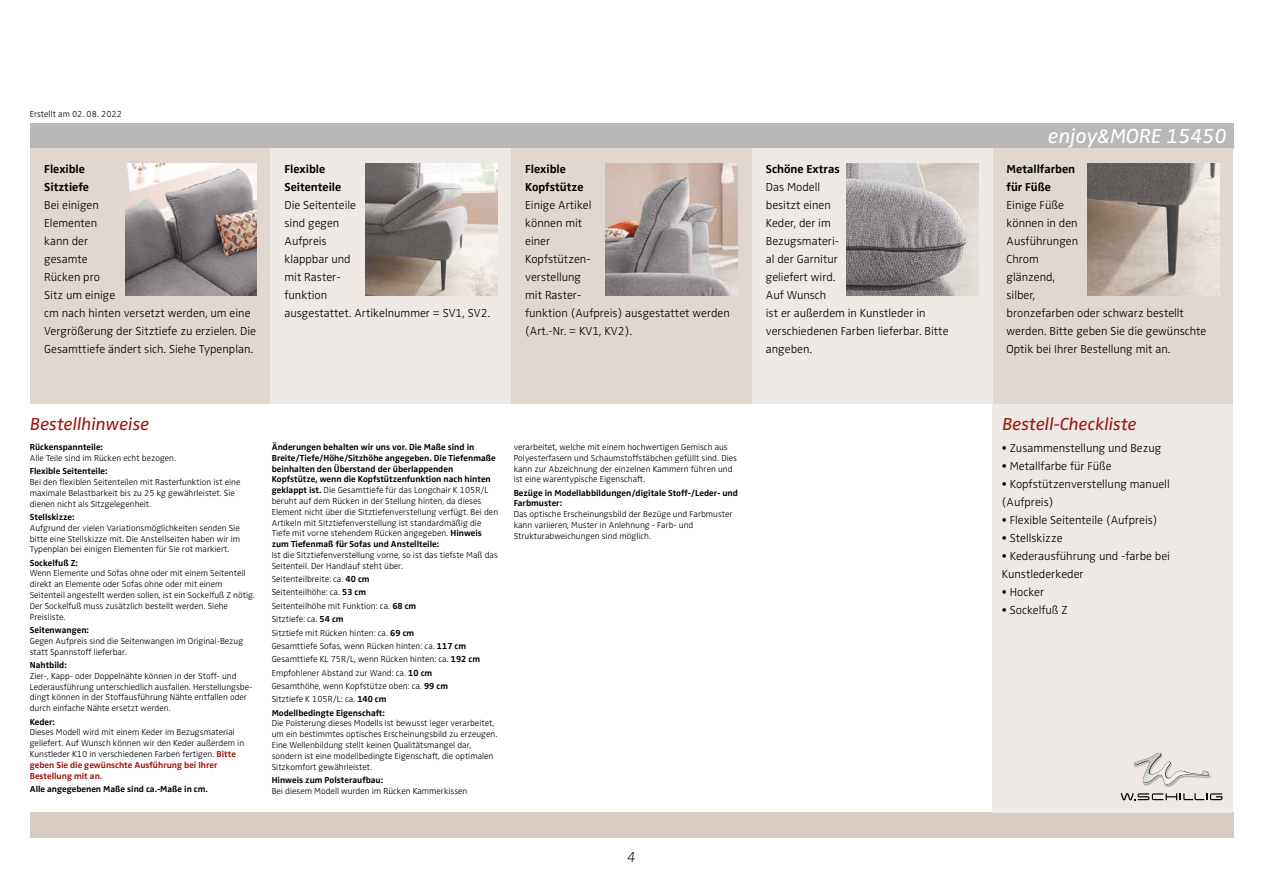
<style>
.page{position:relative;width:1263px;height:893px;background:#fff}
.page>*{position:absolute;margin:0;border:0;box-sizing:border-box;transform-origin:0 0}
.t1{font:italic 21px "Zwo Pro";color:#fff}
.t2{font:italic 18px "Zwo Pro";color:#9e1510}
.t3{font:italic 300 expanded 15px "Zwo Pro";color:#000}
.t4{font:300 12px/18px "Zwo Pro";color:#000}
.t5{font:700 12px/18px "Zwo Pro";color:#000}
.t6{font:300 9px/10.8px "Zwo Pro";color:#000}
.t7{font:700 9px/10.8px "Zwo Pro";color:#000}
.s1{font-weight:700;color:#9e1510}
.s2{font-weight:300}
.s3{font-weight:700}
</style>
<div class="page">
<div style="left:30px;top:123px;width:1203px;height:26px;background:#b9b7b7"></div>
<div style="left:30px;top:812px;width:1203px;height:26px;background:#d6ccc1"></div>
<div style="left:30px;top:149px;width:240px;height:255px;background:#e0d8d0"></div>
<div style="left:992px;top:404px;width:241px;height:408px;background:#eee9e5"></div>
<div style="left:992px;top:149px;width:241px;height:255px;background:#e0d8d0"></div>
<div style="left:752px;top:149px;width:240px;height:255px;background:#eee9e5"></div>
<div style="left:511px;top:149px;width:241px;height:255px;background:#e0d8d0"></div>
<div style="left:270px;top:149px;width:241px;height:255px;background:#eee9e5"></div>
<img style="left:125px;top:164px;width:132px;height:132px">
<img style="left:365px;top:164px;width:132px;height:132px">
<img style="left:606px;top:164px;width:132px;height:132px">
<img style="left:847px;top:164px;width:131px;height:132px">
<img style="left:1087px;top:164px;width:132px;height:132px">
<img style="left:1144px;top:776px;width:68px;height:12px">
<svg style="left:1133px;top:752px;width:78px;height:33px"></svg>
<img style="left:1134px;top:753px;width:75px;height:31px">
<svg style="left:1120px;top:793px;width:102px;height:7px"></svg>
<p class="t6" style="left:30px;top:109px;width:94px">Erstellt am 02. 08. 2022</p>
<h3 class="t5" style="left:44px;top:160px;width:46px">Flexible<br>Sitztiefe</h3>
<h3 class="t4" style="left:44px;top:196px;width:213px">Bei einigen<br>Elementen<br>kann der<br>gesamte<br>Rücken pro<br>Sitz um einige<br>cm nach hinten versetzt werden, um eine<br>Vergrößerung der Sitztiefe zu erzielen. Die<br>Gesamttiefe ändert sich. Siehe Typenplan.</h3>
<h3 class="t5" style="left:284px;top:160px;width:58px">Flexible<br>Seitenteile</h3>
<h3 class="t4" style="left:284px;top:196px;width:207px">Die Seitenteile<br>sind gegen<br>Aufpreis<br>klappbar und<br>mit Raster-<br>funktion<br>ausgestattet. Artikelnummer = SV1, SV2.</h3>
<h3 class="t5" style="left:525px;top:160px;width:60px">Flexible<br>Kopfstütze</h3>
<h3 class="t4" style="left:525px;top:196px;width:206px">Einige Artikel<br>können mit<br>einer<br>Kopfstützen-<br>verstellung<br>mit Raster-<br>funktion (Aufpreis) ausgestattet werden (Art.-Nr. = KV1, KV2).</h3>
<h2 class="t2" style="left:30px;top:414px;width:121px">Bestellhinweise</h2>
<p class="t7" style="left:30px;top:442px;width:75px">Rückenspannteile:</p>
<p class="t6" style="left:30px;top:453px;width:148px">Alle Teile sind im Rücken echt bezogen.</p>
<p class="t7" style="left:30px;top:466px;width:79px">Flexible Seitenteile:</p>
<p class="t6" style="left:30px;top:477px;width:212px">Bei den flexiblen Seitenteilen mit Rasterfunktion ist eine maximale Belastbarkeit bis zu 25 kg gewährleistet. Sie dienen nicht als Sitzgelegenheit.</p>
<p class="t7" style="left:30px;top:512px;width:46px">Stellskizze:</p>
<p class="t6" style="left:30px;top:522px;width:212px;text-align:justify">Aufgrund der vielen Variationsmöglichkeiten senden Sie bitte eine Stellskizze mit. Die Anstellseiten haben wir im Typenplan bei einigen Elementen für Sie rot markiert.</p>
<p class="t7" style="left:30px;top:557px;width:50px">Sockelfuß Z:</p>
<p class="t6" style="left:30px;top:568px;width:226px">Wenn Elemente und Sofas ohne oder mit einem Seitenteil direkt an Elemente oder Sofas ohne oder mit einem Seitenteil angestellt werden sollen, ist ein Sockelfuß Z nötig.<br>Der Sockelfuß muss zusätzlich bestellt werden. Siehe Preisliste.</p>
<p class="t7" style="left:30px;top:625px;width:61px">Seitenwangen:</p>
<p class="t6" style="left:30px;top:636px;width:215px">Gegen Aufpreis sind die Seitenwangen im Original-Bezug statt Spannstoff lieferbar.</p>
<p class="t7" style="left:30px;top:660px;width:38px">Nahtbild:</p>
<p class="t6" style="left:30px;top:671px;width:224px">Zier-, Kapp- oder Doppelnähte können in der Stoff- und Lederausführung unterschiedlich ausfallen. Herstellungsbe&shy;dingt können in der Stoffausführung Nähte entfallen oder durch einfache Nähte ersetzt werden.</p>
<p class="t7" style="left:30px;top:716px;width:27px">Keder:</p>
<p class="t6" style="left:30px;top:727px;width:216px">Dieses Modell wird mit einem Keder im Bezugsmaterial geliefert. Auf Wunsch können wir den Keder außerdem in Kunstleder K10 in verschiedenen Farben fertigen. <span class="s1">Bitte geben Sie die gewünschte Ausführung bei Ihrer Bestellung mit an.</span></p>
<p class="t7" style="left:30px;top:784px;width:180px">Alle angegebenen Maße sind ca.-Maße in cm.</p>
<p class="t7" style="left:272px;top:442px;width:228px">Änderungen behalten wir uns vor. Die Maße sind in Breite/Tiefe/Höhe/Sitzhöhe angegeben. Die Tiefenmaße beinhalten den Überstand der überlappenden Kopfstütze, wenn die Kopfstützenfunktion nach hinten geklappt ist. <span class="s2">Die Gesamttiefe für das Longchair K 105R/L beruht auf dem Rücken in der Stellung hinten, da dieses Element nicht über die Sitztiefenverstellung verfügt. Bei den Artikeln mit Sitztiefenverstellung ist standardmäßig die Tiefe mit vorne stehendem Rücken angegeben.</span> Hinweis zum Tiefenmaß für Sofas und Anstellteile:</p>
<p class="t6" style="left:272px;top:550px;width:228px">Ist die Sitztiefenverstellung vorne, so ist das tiefste Maß das<br>Seitenteil. Der Handlauf steht über.</p>
<p class="t6" style="left:272px;top:573px;width:210px;line-height:13.4px">Seitenteilbreite: ca. <span class="s3">40 cm<br></span>Seitenteilhöhe: ca. <span class="s3">53 cm<br></span>Seitenteilhöhe mit Funktion: ca. <span class="s3">68 cm<br></span>Sitztiefe: ca. <span class="s3">54 cm<br></span>Sitztiefe mit Rücken hinten: ca. <span class="s3">69 cm<br></span>Gesamttiefe Sofas, wenn Rücken hinten: ca. <span class="s3">117 cm </span>Gesamttiefe KL 75R/L, wenn Rücken hinten: ca. <span class="s3">192 cm </span>Empfohlener Abstand zur Wand: ca. <span class="s3">10 cm </span>Gesamthöhe, wenn Kopfstütze oben: ca. <span class="s3">99 cm </span>Sitztiefe K 105R/L: ca. <span class="s3">140 cm<br>Modellbedingte Eigenschaft:</span></p>
<p class="t6" style="left:272px;top:718px;width:227px">Die Polsterung dieses Modells ist bewusst leger verarbeitet, um ein bestimmtes optisches Erscheinungsbild zu erzeugen.<br>Eine Wellenbildung stellt keinen Qualitätsmangel dar, sondern ist eine modellbedingte Eigenschaft, die optimalen Sitzkomfort gewährleistet.</p>
<p class="t7" style="left:272px;top:775px;width:113px">Hinweis zum Polsteraufbau:</p>
<p class="t6" style="left:272px;top:786px;width:197px">Bei diesem Modell wurden im Rücken Kammerkissen</p>
<p class="t6" style="left:514px;top:442px;width:225px">verarbeitet, welche mit einem hochwertigen Gemisch aus Polyesterfasern und Schaumstoffstäbchen gefüllt sind. Dies kann zur Abzeichnung der einzelnen Kammern führen und ist eine warentypische Eigenschaft.</p>
<p class="t7" style="left:514px;top:487px;width:226px">Bezüge in Modellabbildungen/digitale Stoff-/Leder- und<br>Farbmuster:</p>
<p class="t6" style="left:514px;top:509px;width:220px">Das optische Erscheinungsbild der Bezüge und Farbmuster kann variieren, Muster in Anlehnung - Farb- und<br>Strukturabweichungen sind möglich.</p>
<h3 class="t3" style="left:627px;top:848px;width:10px">4</h3>
<h3 class="t5" style="left:766px;top:160px;width:75px">Schöne Extras</h3>
<h3 class="t4" style="left:766px;top:178px;width:184px">Das Modell<br>besitzt einen<br>Keder, der im<br>Bezugsmateri-<br>al der Garnitur<br>geliefert wird.<br>Auf Wunsch<br>ist er außerdem in Kunstleder in verschiedenen Farben lieferbar. Bitte angeben.</h3>
<h1 class="t1" style="left:1048px;top:124px;width:180px">enjoy&amp;MORE 15450</h1>
<h3 class="t5" style="left:1006px;top:160px;width:70px">Metallfarben für Füße</h3>
<h3 class="t4" style="left:1006px;top:196px;width:201px">Einige Füße<br>können in den<br>Ausführungen<br>Chrom<br>glänzend,<br>silber,<br>bronzefarben oder schwarz bestellt werden. Bitte geben Sie die gewünschte<br>Optik bei Ihrer Bestellung mit an.</h3>
<h2 class="t2" style="left:1002px;top:414px;width:136px">Bestell-Checkliste</h2>
<h3 class="t4" style="left:1002px;top:440px;width:161px">• Zusammenstellung und Bezug</h3>
<h3 class="t4" style="left:1002px;top:458px;width:111px">• Metallfarbe für Füße</h3>
<h3 class="t4" style="left:1002px;top:476px;width:169px">• Kopfstützenverstellung manuell (Aufpreis)</h3>
<h3 class="t4" style="left:1002px;top:512px;width:157px">• Flexible Seitenteile (Aufpreis)</h3>
<h3 class="t4" style="left:1002px;top:530px;width:62px">• Stellskizze</h3>
<h3 class="t4" style="left:1002px;top:548px;width:170px">• Kederausführung und -farbe bei<br>Kunstlederkeder</h3>
<h3 class="t4" style="left:1002px;top:584px;width:44px">• Hocker</h3>
<h3 class="t4" style="left:1002px;top:602px;width:67px">• Sockelfuß Z</h3>
</div>
